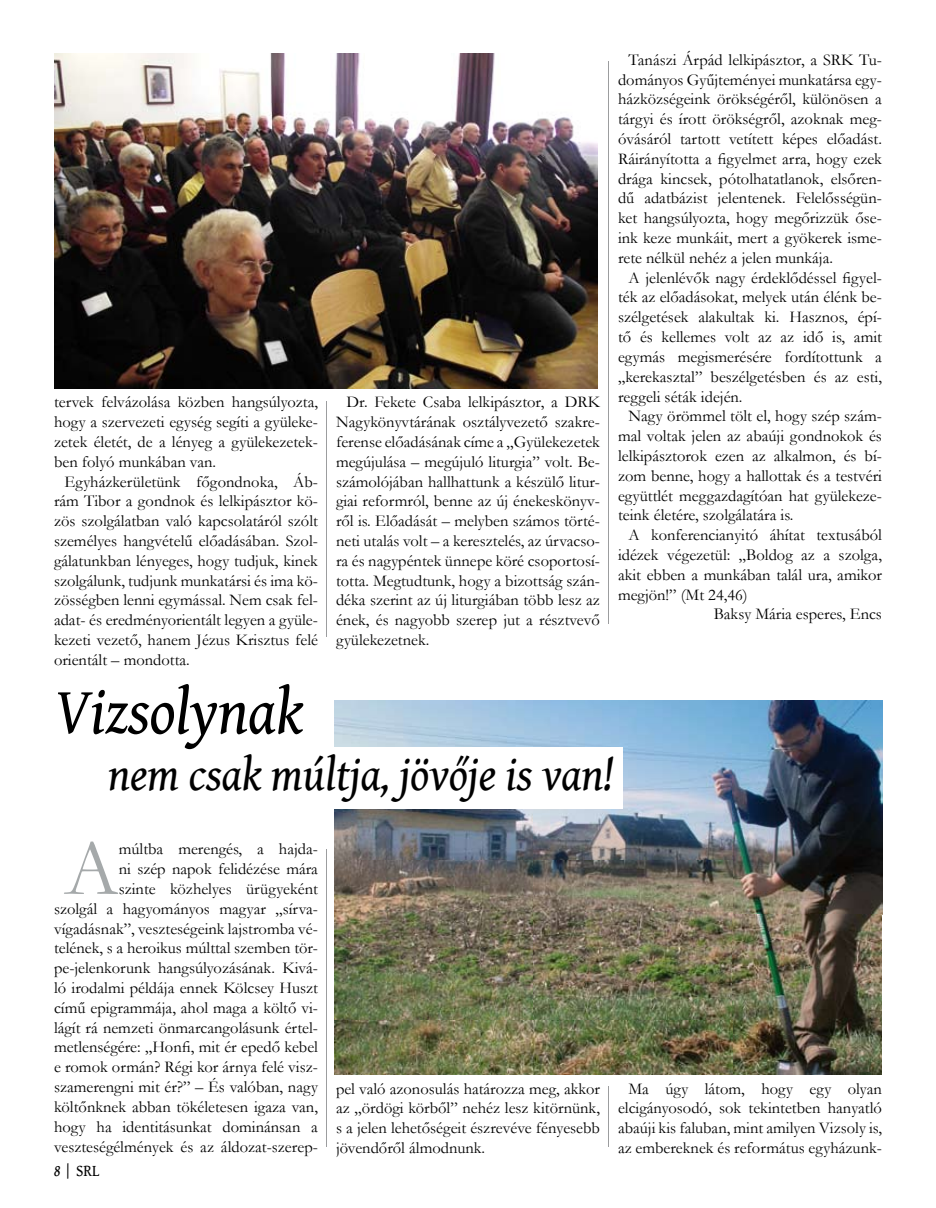
<style>
.page{position:relative;width:936px;height:1208px;background:#fff}
.page>*{position:absolute;margin:0;border:0;box-sizing:border-box;transform-origin:0 0}
.t1{font:79.95px "Garamond";color:#a5a9aa}
.t2{font:italic 66px "Gentium Book Basic";color:#000;scale:.91 1}
.t3{font:italic 47.85px "Gentium Book Basic";color:#000;scale:.91 1}
.t4{font:16.5px/19.8px "Garamond";color:#000;text-align:justify}
.t5{font:16.5px "Gentium Book Basic";color:#000;scale:.91 1}
.s1{font-style:italic}
</style>
<div class="page">
<hr style="left:326px;top:401px;width:1px;height:235px;background:#9c9d9f">
<hr style="left:608px;top:61px;width:1px;height:563px;background:#9c9d9f">
<img style="left:54px;top:53px;width:543px;height:335px">
<img style="left:334px;top:700px;width:548px;height:374px">
<div style="left:111px;top:747px;width:511px;height:62px;background:#fff"></div>
<hr style="left:326px;top:849px;width:1px;height:298px;background:#9c9d9f">
<hr style="left:608px;top:1086px;width:1px;height:61px;background:#9c9d9f">
<p class="t4" style="left:54px;top:392px;width:265px">tervek felvázolása közben hangsúlyozta, hogy a szervezeti egység segíti a gyüleke&shy;zetek életét, de a lényeg a gyülekezetek&shy;ben folyó munkában van.</p>
<p class="t4" style="left:54px;top:471px;width:265px;text-indent:10px">Egyházkerületünk főgondnoka, Áb&shy;rám Tibor a gondnok és lelkipásztor kö&shy;zös szolgálatban való kapcsolatáról szólt személyes hangvételű előadásában. Szol&shy;gálatunkban lényeges, hogy tudjuk, kinek szolgálunk, tudjunk munkatársi és ima kö&shy;zösségben lenni egymással. Nem csak fel&shy;adat- és eredményorientált legyen a gyüle&shy;kezeti vezető, hanem Jézus Krisztus felé orientált – mondotta.</p>
<p class="t4" style="left:336px;top:392px;width:265px;text-indent:10px">Dr. Fekete Csaba lelkipásztor, a DRK Nagykönyvtárának osztályvezető szakre&shy;ferense előadásának címe a „Gyülekezetek megújulása – megújuló liturgia” volt. Be&shy;számolójában hallhattunk a készülő litur&shy;giai reformról, benne az új énekeskönyv&shy;ről is. Előadását – melyben számos törté&shy;neti utalás volt – a keresztelés, az úrvacso&shy;ra és nagypéntek ünnepe köré csoportosí&shy;totta. Megtudtunk, hogy a bizottság szán&shy;déka szerint az új liturgiában több lesz az ének, és nagyobb szerep jut a résztvevő gyülekezetnek.</p>
<p class="t4" style="left:618px;top:49px;width:265px;text-indent:10px">Tanászi Árpád lelkipásztor, a SRK Tu&shy;dományos Gyűjteményei munkatársa egy&shy;házközségeink örökségéről, különösen a tárgyi és írott örökségről, azoknak meg&shy;óvásáról tartott vetített képes előadást.<br>Ráirányította a figyelmet arra, hogy ezek drága kincsek, pótolhatatlanok, elsőren&shy;dű adatbázist jelentenek. Felelősségün&shy;ket hangsúlyozta, hogy megőrizzük őse&shy;ink keze munkáit, mert a gyökerek isme&shy;rete nélkül nehéz a jelen munkája.</p>
<p class="t4" style="left:618px;top:267px;width:265px;text-indent:10px">A jelenlévők nagy érdeklődéssel figyel&shy;ték az előadásokat, melyek után élénk be&shy;szélgetések alakultak ki. Hasznos, épí&shy;tő és kellemes volt az az idő is, amit egymás megismerésére fordítottunk a „kerekasztal” beszélgetésben és az esti, reggeli séták idején.</p>
<p class="t4" style="left:618px;top:406px;width:265px;text-indent:10px">Nagy örömmel tölt el, hogy szép szám&shy;mal voltak jelen az abaúji gondnokok és lelkipásztorok ezen az alkalmon, és bí&shy;zom benne, hogy a hallottak és a testvéri együttlét meggazdagítóan hat gyülekeze&shy;teink életére, szolgálatára is.</p>
<p class="t4" style="left:628px;top:524px;width:255px">A konferencianyitó áhítat textusából</p>
<p class="t4" style="left:618px;top:544px;width:265px">idézek végezetül: „Boldog az a szolga,</p>
<p class="t4" style="left:618px;top:564px;width:265px">akit ebben a munkában talál ura, amikor</p>
<p class="t4" style="left:618px;top:584px;width:131px">megjön!” (Mt 24,46)</p>
<p class="t4" style="left:713px;top:604px;width:170px">Baksy Mária esperes, Encs</p>
<h2 class="t2" style="left:54px;top:663px;width:275px">Vizsolynak</h2>
<h3 class="t3" style="left:108px;top:739px;width:556px">nem csak múltja, jövője is van!</h3>
<h1 class="t1" style="left:64px;top:815px;width:56px">A</h1>
<p class="t4" style="left:54px;top:839px;width:265px;text-align:right">múltba merengés, a hajda-<br>ni szép napok felidézése mára<br>szinte közhelyes ürügyeként<br>szolgál a hagyományos magyar „sírva&shy;vígadásnak”, veszteségeink lajstromba vé&shy;telének, s a heroikus múlttal szemben tör&shy;pe-jelenkorunk hangsúlyozásának. Kivá&shy;ló irodalmi példája ennek Kölcsey Huszt című epigrammája, ahol maga a költő vi&shy;lágít rá nemzeti önmarcangolásunk értel&shy;metlenségére: „Honfi, mit ér epedő kebel e romok ormán? Régi kor árnya felé visz&shy;szamerengni mit ér?” – És valóban, nagy költőnknek abban tökéletesen igaza van, hogy ha identitásunkat dominánsan a veszteségélmények és az áldozat-szerep-</p>
<p class="t5" style="left:54px;top:1158px;width:51px"><span class="s1">8 |</span> SRL</p>
<p class="t4" style="left:336px;top:1078px;width:265px">pel való azonosulás határozza meg, akkor az „ördögi körből” nehéz lesz kitörnünk, s a jelen lehetőségeit észrevéve fényesebb jövendőről álmodnunk.</p>
<p class="t4" style="left:618px;top:1078px;width:265px;text-indent:10px">Ma úgy látom, hogy egy olyan elcigányosodó, sok tekintetben hanyatló abaúji kis faluban, mint amilyen Vizsoly is, az embereknek és református egyházunk-</p>
</div>
